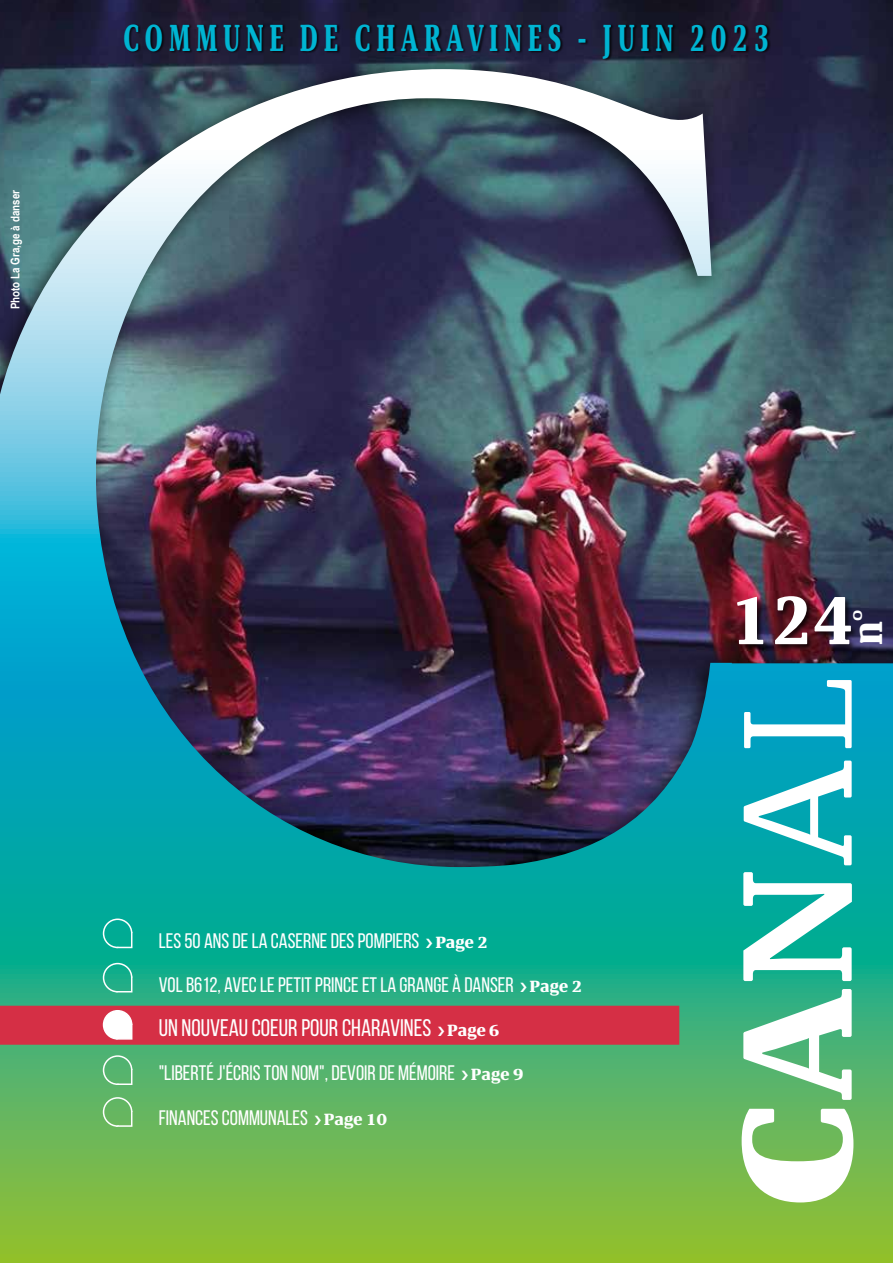
<style>
.page{position:relative;width:893px;height:1263px;background:#fff}
.page>*{position:absolute;margin:0;border:0;box-sizing:border-box;transform-origin:0 0}
.t1{font:800 159px "Bionik";color:#fff}
.t2{font:700 70.5px "Bionik";color:#fff;scale:.9 1}
.t3{font:700 40.5px "Bionik";color:#fff;scale:.9 1}
.t4{font:700 38.4px "Bionik";letter-spacing:.24em;color:#00b4d2;scale:.62 1}
.t5{font:24px "Bebas Neue";color:#fff}
.t6{font:21px/44.2px "Bebas Neue";color:#fff}
.t7{font:700 12px "Arial Narrow";color:#fff}
.s1{font-family:"Bionik";font-weight:700;font-size:16.5px}
.s2{font-weight:700}
.s3{font-weight:600}
.s4{font-weight:400}
.s5{font-weight:300}
</style>
<div class="page">
<img style="left:0;top:0;width:893px;height:48px">
<img style="left:0;top:69px;width:893px;height:1194px">
<div style="left:0;top:1006px;width:679px;height:39px;background:#d52f45"></div>
<div style="left:736px;top:595px;width:123px;height:57px;background:#000;opacity:.75"></div>
<div style="left:124px;top:24px;width:647px;height:38px;background:#000;opacity:.75"></div>
<svg style="left:102px;top:918px;width:31px;height:345px;background:#71b873"></svg>
<svg style="left:426px;top:938px;width:6px;height:10px"></svg>
<svg style="left:521px;top:982px;width:6px;height:10px"></svg>
<svg style="left:462px;top:1071px;width:6px;height:9px"></svg>
<svg style="left:315px;top:1115px;width:6px;height:10px"></svg>
<p class="t7" style="left:6px;top:309px;width:121px;rotate:-90deg">Photo La Gra,ge à danser</p>
<h3 class="t4" style="left:123px;top:10px;width:1044px">COMMUNE DE CHARAVINES - JUIN 2023</h3>
<p class="t6" style="left:159px;top:918px;width:425px">LES 50 ANS DE LA CASERNE DES POMPIERS <span class="s1">Page 2<br></span>VOL B612, AVEC LE PETIT PRINCE ET LA GRANGE À DANSER <span class="s1">Page 2</span></p>
<p class="t5" style="left:159px;top:1015px;width:343px">UN NOUVEAU COEUR POUR CHARAVINES <span class="s1">Page 6</span></p>
<p class="t6" style="left:159px;top:1051px;width:366px">"LIBERTÉ J'ÉCRIS TON NOM", DEVOIR DE MÉMOIRE <span class="s1">Page 9<br></span>FINANCES COMMUNALES <span class="s1">Page 10</span></p>
<h2 class="t2" style="left:729px;top:569px;width:140px">124</h2>
<h3 class="t3" style="left:839px;top:645px;width:40px;rotate:-90deg">n°</h3>
<h1 class="t1" style="left:680px;top:1209px;width:537px;rotate:-90deg">C<span class="s2">A</span><span class="s3">N</span><span class="s4">A</span><span class="s5">L</span></h1>
</div>
